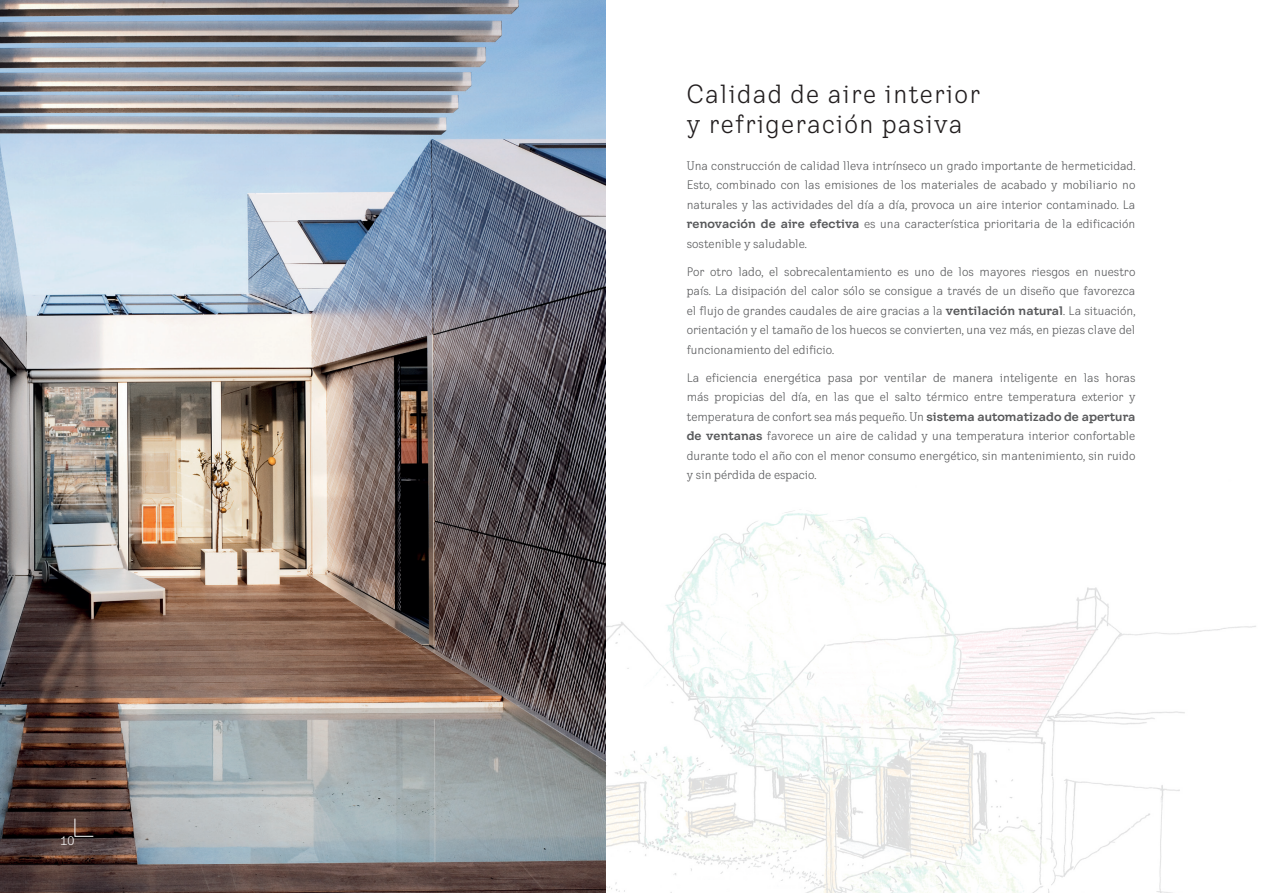
<style>
.page{position:relative;width:1263px;height:893px;background:#fff}
.page>*{position:absolute;margin:0;border:0;box-sizing:border-box;transform-origin:0 0}
.t1{font:condensed 25.5px/30px "VELUX Transform";letter-spacing:.05em;color:#231f20}
.t2{font:condensed 12px/19.5px "VELUX Transform";color:#57585a;text-align:justify}
.t3{font:condensed 12px "VELUX Transform";color:#fff}
.s1{font-family:"VELUX Transform Headline";font-weight:700;font-stretch:normal}
</style>
<div class="page">
<img style="left:606px;top:510px;width:650px;height:383px">
<img style="left:0;top:0;width:606px;height:893px">
<svg style="left:74px;top:818px;width:20px;height:19px"></svg>
<p class="t3" style="left:61px;top:834px;width:15px">10</p>
<p class="t1" style="left:687px;top:79px;width:295px">Calidad de aire interior y refrigeración pasiva</p>
<p class="t2" style="left:687px;top:156px;width:450px">Una construcción de calidad lleva intrínseco un grado importante de hermeticidad.<br>Esto, combinado con las emisiones de los materiales de acabado y mobiliario no naturales y las actividades del día a día, provoca un aire interior contaminado. La <span class="s1">renovación de aire efectiva</span> es una característica prioritaria de la edificación sostenible y saludable.</p>
<p class="t2" style="left:687px;top:262px;width:450px">Por otro lado, el sobrecalentamiento es uno de los mayores riesgos en nuestro país. La disipación del calor sólo se consigue a través de un diseño que favorezca el flujo de grandes caudales de aire gracias a la <span class="s1">ventilación natural</span>. La situación, orientación y el tamaño de los huecos se convierten, una vez más, en piezas clave del funcionamiento del edificio.</p>
<p class="t2" style="left:687px;top:368px;width:450px">La eficiencia energética pasa por ventilar de manera inteligente en las horas más propicias del día, en las que el salto térmico entre temperatura exterior y temperatura de confort sea más pequeño. Un <span class="s1">sistema automatizado de apertura de ventanas</span> favorece un aire de calidad y una temperatura interior confortable durante todo el año con el menor consumo energético, sin mantenimiento, sin ruido y sin pérdida de espacio.</p>
</div>
